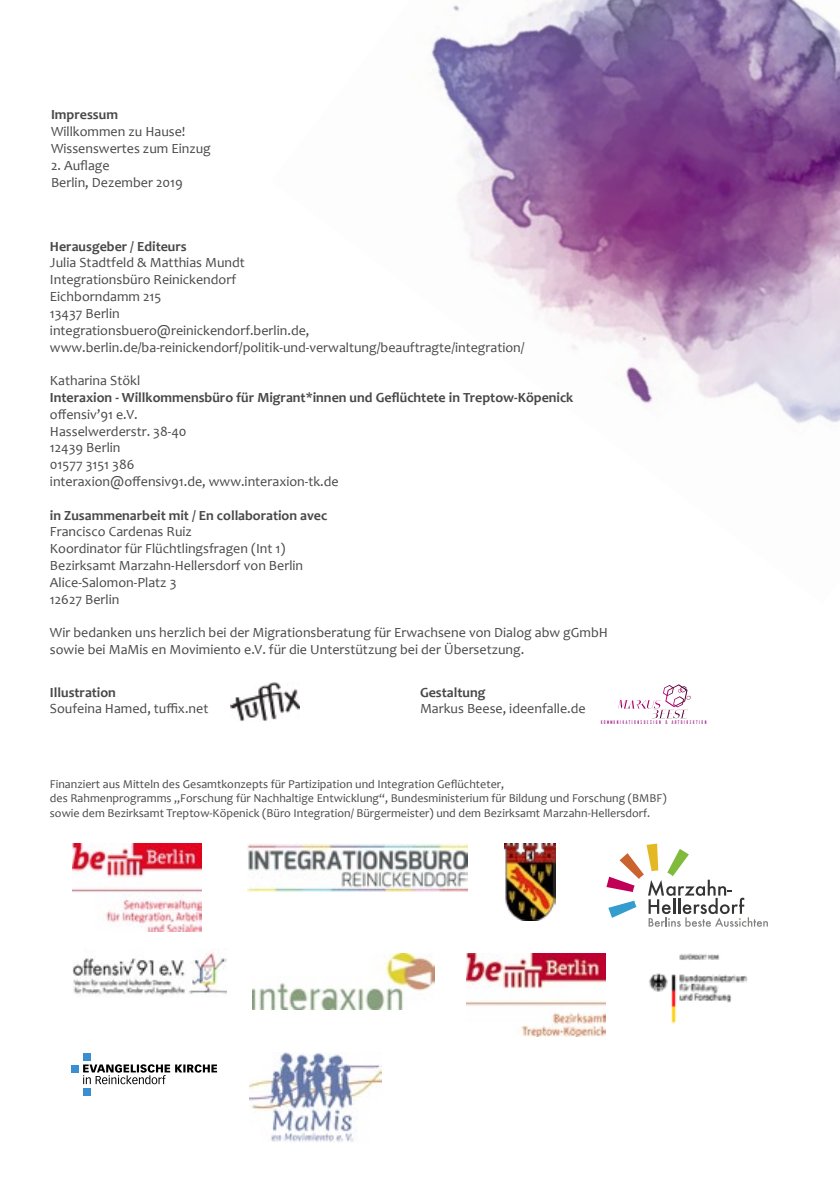
<style>
.page{position:relative;width:840px;height:1191px;background:#fff}
.page>*{position:absolute;margin:0;border:0;box-sizing:border-box;transform-origin:0 0}
.t1{font:14px/16.8px "Candara";color:#484848}
.t2{font:700 14px "Candara";color:#484848}
.t3{font:12px/14.4px "Candara";color:#484848}
.t4{font:5.2px "Ailerons";color:#960078}
</style>
<div class="page">
<svg style="left:606px;top:843px;width:161px;height:83px"></svg>
<img style="left:248px;top:843px;width:219px;height:48px">
<img style="left:649px;top:953px;width:99px;height:71px">
<img style="left:250px;top:1052px;width:131px;height:90px">
<img style="left:504px;top:843px;width:51px;height:77px">
<img style="left:466px;top:953px;width:139px;height:83px">
<img style="left:72px;top:952px;width:154px;height:44px">
<img style="left:72px;top:843px;width:129px;height:88px">
<img style="left:431px;top:0;width:408px;height:423px">
<img style="left:252px;top:953px;width:182px;height:56px">
<svg style="left:83px;top:1064px;width:134px;height:20px"></svg>
<div style="left:83px;top:1052px;width:8px;height:8px;background:#398fd1"></div>
<div style="left:83px;top:1087px;width:8px;height:8px;background:#398fd1"></div>
<div style="left:71px;top:1064px;width:8px;height:8px;background:#398fd1"></div>
<img style="left:230px;top:682px;width:69px;height:39px">
<svg style="left:618px;top:684px;width:72px;height:34px"></svg>
<p class="t2" style="left:51px;top:106px;width:68px">Impressum</p>
<p class="t1" style="left:51px;top:123px;width:161px">Willkommen zu Hause!<br>Wissenswertes zum Einzug</p>
<p class="t1" style="left:51px;top:157px;width:133px">2. Auflage<br>Berlin, Dezember 2019</p>
<p class="t2" style="left:50px;top:238px;width:138px">Herausgeber / Editeurs</p>
<p class="t1" style="left:50px;top:254px;width:476px">Julia Stadtfeld &amp; Matthias Mundt<br>Integrationsbüro Reinickendorf<br>Eichborndamm 215<br>13437 Berlin<br>integrationsbuero@reinickendorf.berlin.de, www.berlin.de/ba-reinickendorf/politik-und-verwaltung/beauftragte/integration/</p>
<p class="t1" style="left:50px;top:372px;width:92px">Katharina Stökl</p>
<p class="t2" style="left:50px;top:389px;width:524px">Interaxion - Willkommensbüro für Migrant*innen und Geflüchtete in Treptow-Köpenick</p>
<p class="t1" style="left:50px;top:406px;width:290px">offensiv’91 e.V.<br>Hasselwerderstr. 38-40<br>12439 Berlin<br>01577 3151 386<br>interaxion@offensiv91.de, www.interaxion-tk.de</p>
<p class="t2" style="left:50px;top:506px;width:279px">in Zusammenarbeit mit / En collaboration avec</p>
<p class="t1" style="left:50px;top:523px;width:254px">Francisco Cardenas Ruiz<br>Koordinator für Flüchtlingsfragen (Int 1)<br>Bezirksamt Marzahn-Hellersdorf von Berlin<br>Alice-Salomon-Platz 3<br>12627 Berlin</p>
<p class="t1" style="left:50px;top:624px;width:559px">Wir bedanken uns herzlich bei der Migrationsberatung für Erwachsene von Dialog abw gGmbH sowie bei MaMis en Movimiento e.V. für die Unterstützung bei der Übersetzung.</p>
<p class="t2" style="left:50px;top:683px;width:68px">Illustration</p>
<p class="t1" style="left:50px;top:700px;width:160px">Soufeina Hamed, tuffix.net</p>
<p class="t2" style="left:420px;top:683px;width:67px">Gestaltung</p>
<p class="t1" style="left:420px;top:700px;width:167px">Markus Beese, ideenfalle.de</p>
<p class="t4" style="left:599px;top:719px;width:109px">KOMMUNIKATIONSDESIGN &amp; ARTDIREKTION</p>
<p class="t3" style="left:50px;top:776px;width:617px">Finanziert aus Mitteln des Gesamtkonzepts für Partizipation und Integration Geflüchteter,<br>des Rahmenprogramms „Forschung für Nachhaltige Entwicklung“, Bundesministerium für Bildung und Forschung (BMBF) sowie dem Bezirksamt Treptow-Köpenick (Büro Integration/ Bürgermeister) und dem Bezirksamt Marzahn-Hellersdorf.</p>
</div>
